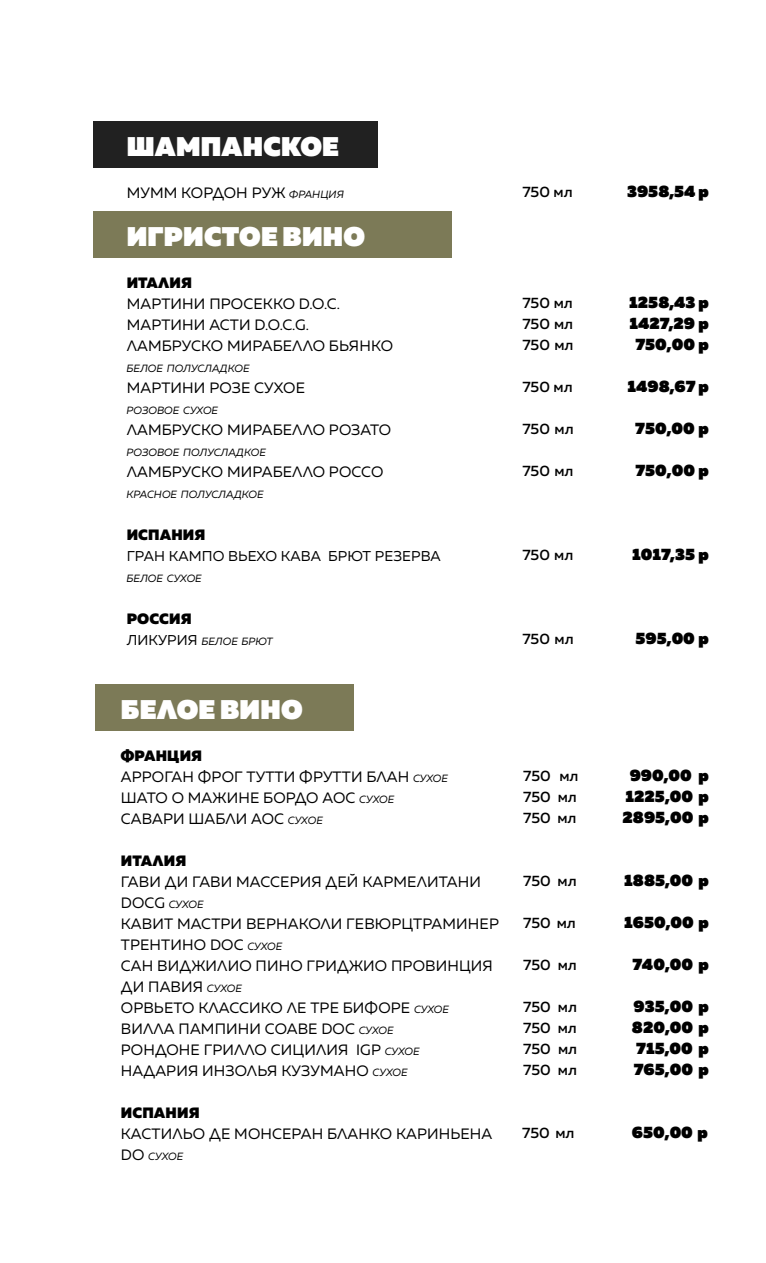
<style>
.page{position:relative;width:766px;height:1263px;background:#fff}
.page>*{position:absolute;margin:0;border:0;box-sizing:border-box;transform-origin:0 0}
.t1{font:800 27px "Muller";letter-spacing:.01em;color:#fff}
.t2{font:800 16.5px "Muller";color:#000}
.t3{font:15px/21px "Muller";letter-spacing:.01em;color:#000}
.t4{font:500 15px "Muller";color:#000}
.t5{font:900 15px "Muller";letter-spacing:.01em;color:#000}
.t6{font:14.25px "Muller";letter-spacing:.01em;color:#000}
.t7{font:italic 10.5px "Muller";color:#000}
.s1{font-style:italic;font-size:10.5px}
.s2{font-style:normal;font-size:14.25px}
.s3{font-weight:900}
.s4{font-style:normal;font-size:15px}
</style>
<div class="page">
<div style="left:93px;top:212px;width:359px;height:46px;background:#7c7a57"></div>
<div style="left:93px;top:121px;width:284px;height:46px;background:#212121"></div>
<div style="left:95px;top:684px;width:258px;height:46px;background:#7c7a57"></div>
<h1 class="t1" style="left:127px;top:129px;width:214px">ШАМПАНСКОЕ</h1>
<p class="t3" style="left:127px;top:182px;width:219px">МУММ КОРДОН РУЖ <span class="s1">франция</span></p>
<h1 class="t1" style="left:127px;top:219px;width:240px">ИГРИСТОЕ ВИНО</h1>
<p class="t5" style="left:127px;top:273px;width:67px">ИТАЛИЯ</p>
<p class="t3" style="left:127px;top:293px;width:268px">МАРТИНИ ПРОСЕККО D.O.C.<br>МАРТИНИ АСТИ D.O.C.G.<br>ЛАМБРУСКО МИРАБЕЛЛО БЬЯНКО</p>
<p class="t7" style="left:126px;top:362px;width:124px">белое полусладкое</p>
<p class="t3" style="left:127px;top:377px;width:180px">МАРТИНИ РОЗЕ СУХОЕ</p>
<p class="t7" style="left:126px;top:404px;width:93px">розовое сухое</p>
<p class="t3" style="left:127px;top:419px;width:266px">ЛАМБРУСКО МИРАБЕЛЛО РОЗАТО</p>
<p class="t7" style="left:126px;top:446px;width:141px">розовое полусладкое</p>
<p class="t3" style="left:127px;top:461px;width:258px">ЛАМБРУСКО МИРАБЕЛЛО РОССО</p>
<p class="t7" style="left:126px;top:488px;width:138px">красное полусладкое</p>
<p class="t5" style="left:127px;top:525px;width:80px">ИСПАНИЯ</p>
<p class="t6" style="left:127px;top:547px;width:315px">ГРАН КАМПО ВЬЕХО КАВА БРЮТ РЕЗЕРВА</p>
<p class="t7" style="left:126px;top:572px;width:77px">белое сухое</p>
<p class="t5" style="left:127px;top:609px;width:66px">РОССИЯ</p>
<p class="t7" style="left:127px;top:635px;width:148px"><span class="s2">ЛИКУРИЯ</span> белое брют</p>
<h1 class="t1" style="left:121px;top:692px;width:183px">БЕЛОЕ ВИНО</h1>
<p class="t3" style="left:121px;top:745px;width:328px"><span class="s3">ФРАНЦИЯ<br></span>АРРОГАН ФРОГ ТУТТИ ФРУТТИ БЛАН <span class="s1">сухое<br></span>ШАТО О МАЖИНЕ БОРДО АОС <span class="s1">сухое<br></span>САВАРИ ШАБЛИ АОС <span class="s1">сухое</span></p>
<p class="t5" style="left:121px;top:851px;width:67px">ИТАЛИЯ</p>
<p class="t3" style="left:121px;top:871px;width:361px">ГАВИ ДИ ГАВИ МАССЕРИЯ ДЕЙ КАРМЕЛИТАНИ</p>
<p class="t7" style="left:121px;top:897px;width:84px"><span class="s4">DOCG</span> сухое</p>
<p class="t3" style="left:121px;top:913px;width:379px">КАВИТ МАСТРИ ВЕРНАКОЛИ ГЕВЮРЦТРАМИНЕР<br>ТРЕНТИНО DOC <span class="s1">сухое<br></span>САН ВИДЖИЛИО ПИНО ГРИДЖИО ПРОВИНЦИЯ<br>ДИ ПАВИЯ <span class="s1">сухое<br></span>ОРВЬЕТО КЛАССИКО ЛЕ ТРЕ БИФОРЕ <span class="s1">сухое<br></span>ВИЛЛА ПАМПИНИ СОАВЕ DOC <span class="s1">сухое<br></span>РОНДОНЕ ГРИЛЛО СИЦИЛИЯ IGP <span class="s1">сухое<br></span>НАДАРИЯ ИНЗОЛЬЯ КУЗУМАНО <span class="s1">сухое</span></p>
<p class="t5" style="left:121px;top:1103px;width:80px">ИCПАНИЯ</p>
<p class="t3" style="left:121px;top:1123px;width:373px">КАСТИЛЬО ДЕ МОНСЕРАН БЛАНКО КАРИНЬЕНА</p>
<p class="t7" style="left:121px;top:1149px;width:64px"><span class="s4">DO</span> сухое</p>
<p class="t4" style="left:522px;top:182px;width:52px">750 мл</p>
<p class="t2" style="left:627px;top:180px;width:83px">3958,54 р</p>
<p class="t4" style="left:522px;top:293px;width:52px">750 мл</p>
<p class="t2" style="left:629px;top:291px;width:81px">1258,43 р</p>
<p class="t4" style="left:522px;top:314px;width:52px">750 мл</p>
<p class="t2" style="left:629px;top:312px;width:81px">1427,29 р</p>
<p class="t4" style="left:522px;top:335px;width:53px">750 мл</p>
<p class="t2" style="left:635px;top:333px;width:75px">750,00 р</p>
<p class="t4" style="left:522px;top:377px;width:52px">750 мл</p>
<p class="t2" style="left:627px;top:375px;width:83px">1498,67 р</p>
<p class="t4" style="left:522px;top:419px;width:53px">750 мл</p>
<p class="t2" style="left:635px;top:417px;width:75px">750,00 р</p>
<p class="t4" style="left:522px;top:461px;width:53px">750 мл</p>
<p class="t2" style="left:635px;top:459px;width:75px">750,00 р</p>
<p class="t4" style="left:522px;top:545px;width:52px">750 мл</p>
<p class="t2" style="left:632px;top:543px;width:78px">1017,35 р</p>
<p class="t4" style="left:522px;top:629px;width:53px">750 мл</p>
<p class="t2" style="left:635px;top:627px;width:75px">595,00 р</p>
<p class="t4" style="left:523px;top:766px;width:57px">750 мл</p>
<p class="t2" style="left:629px;top:764px;width:80px">990,00 р</p>
<p class="t4" style="left:523px;top:787px;width:55px">750 мл</p>
<p class="t2" style="left:625px;top:785px;width:85px">1225,00 р</p>
<p class="t4" style="left:523px;top:808px;width:55px">750 мл</p>
<p class="t2" style="left:622px;top:806px;width:88px">2895,00 р</p>
<p class="t4" style="left:523px;top:871px;width:55px">750 мл</p>
<p class="t2" style="left:624px;top:869px;width:86px">1885,00 р</p>
<p class="t4" style="left:523px;top:913px;width:54px">750 мл</p>
<p class="t2" style="left:624px;top:911px;width:86px">1650,00 р</p>
<p class="t4" style="left:523px;top:955px;width:55px">750 мл</p>
<p class="t2" style="left:632px;top:953px;width:78px">740,00 р</p>
<p class="t4" style="left:523px;top:997px;width:55px">750 мл</p>
<p class="t2" style="left:633px;top:995px;width:77px">935,00 р</p>
<p class="t4" style="left:523px;top:1018px;width:55px">750 мл</p>
<p class="t2" style="left:631px;top:1016px;width:78px">820,00 р</p>
<p class="t4" style="left:523px;top:1039px;width:56px">750 мл</p>
<p class="t2" style="left:636px;top:1037px;width:74px">715,00 р</p>
<p class="t4" style="left:523px;top:1060px;width:55px">750 мл</p>
<p class="t2" style="left:633px;top:1058px;width:76px">765,00 р</p>
<p class="t4" style="left:522px;top:1123px;width:54px">750 мл</p>
<p class="t2" style="left:631px;top:1121px;width:77px">650,00 р</p>
</div>
